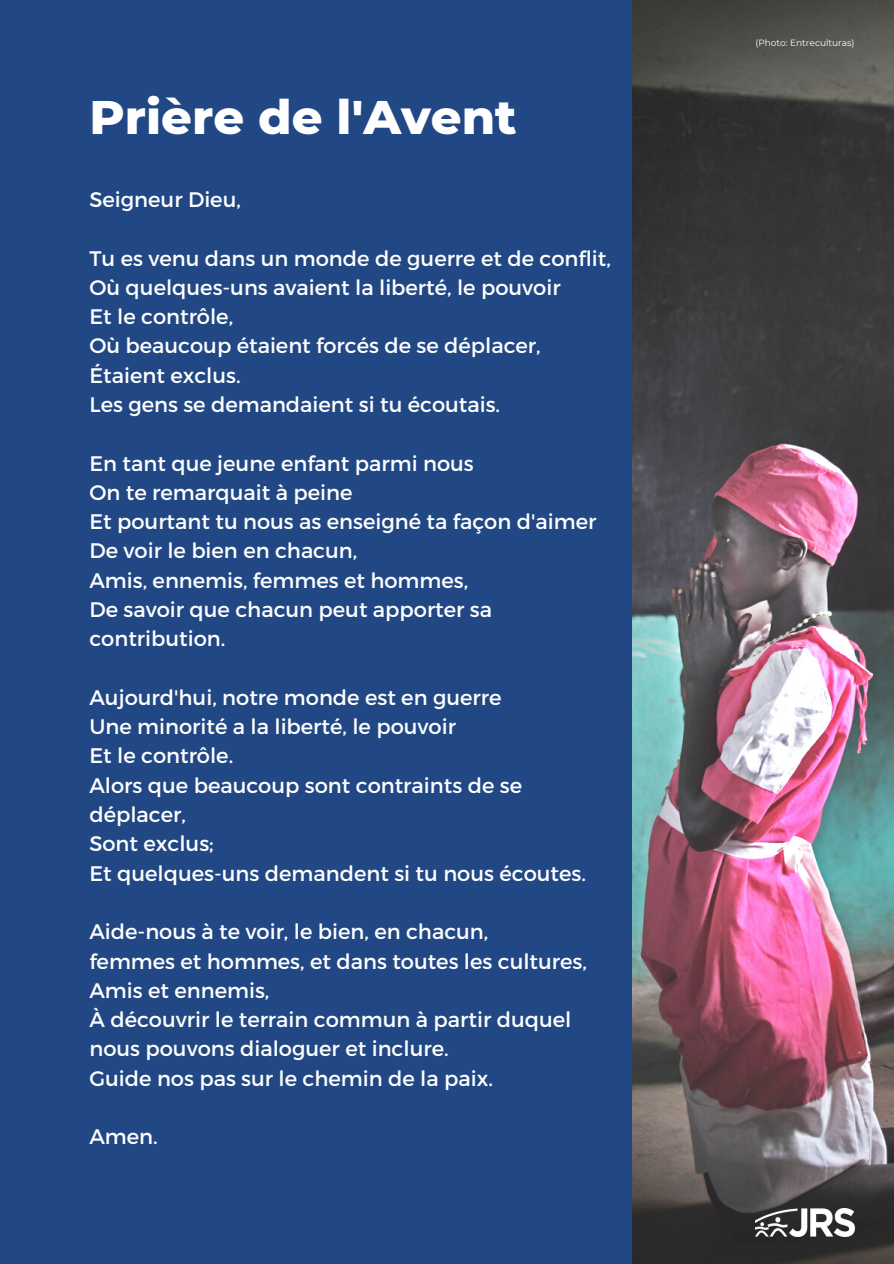
<style>
.page{position:relative;width:894px;height:1264px;background:#fff}
.page>*{position:absolute;margin:0;border:0;box-sizing:border-box;transform-origin:0 0}
.t1{font:800 48px "Montserrat";color:#fff}
.t2{font:21px/29.2px "Montserrat";color:#fff}
.t3{font:9px "Montserrat";color:#fff}
</style>
<div class="page">
<div style="left:0;top:0;width:893px;height:1263px;background:#214885"></div>
<img style="left:632px;top:0;width:261px;height:1263px">
<img style="left:755px;top:1208px;width:99px;height:27px">
<h1 class="t1" style="left:89px;top:88px;width:428px">Prière de l'Avent</h1>
<p class="t2" style="left:89px;top:184px;width:153px">Seigneur Dieu,</p>
<p class="t2" style="left:89px;top:242px;width:523px">Tu es venu dans un monde de guerre et de conflit, Où quelques-uns avaient la liberté, le pouvoir<br>Et le contrôle,<br>Où beaucoup étaient forcés de se déplacer, Étaient exclus.<br>Les gens se demandaient si tu écoutais.</p>
<p class="t2" style="left:89px;top:447px;width:508px">En tant que jeune enfant parmi nous<br>On te remarquait à peine<br>Et pourtant tu nous as enseigné ta façon d'aimer<br>De voir le bien en chacun,<br>Amis, ennemis, femmes et hommes,<br>De savoir que chacun peut apporter sa contribution.</p>
<p class="t2" style="left:89px;top:681px;width:498px">Aujourd'hui, notre monde est en guerre<br>Une minorité a la liberté, le pouvoir<br>Et le contrôle.<br>Alors que beaucoup sont contraints de se déplacer,<br>Sont exclus;<br>Et quelques-uns demandent si tu nous écoutes.</p>
<p class="t2" style="left:89px;top:916px;width:499px">Aide-nous à te voir, le bien, en chacun,<br>femmes et hommes, et dans toutes les cultures, Amis et ennemis,<br>À découvrir le terrain commun à partir duquel nous pouvons dialoguer et inclure.<br>Guide nos pas sur le chemin de la paix.</p>
<p class="t2" style="left:89px;top:1121px;width:70px">Amen.</p>
<p class="t3" style="left:755px;top:37px;width:101px">(Photo: Entreculturas)</p>
</div>
